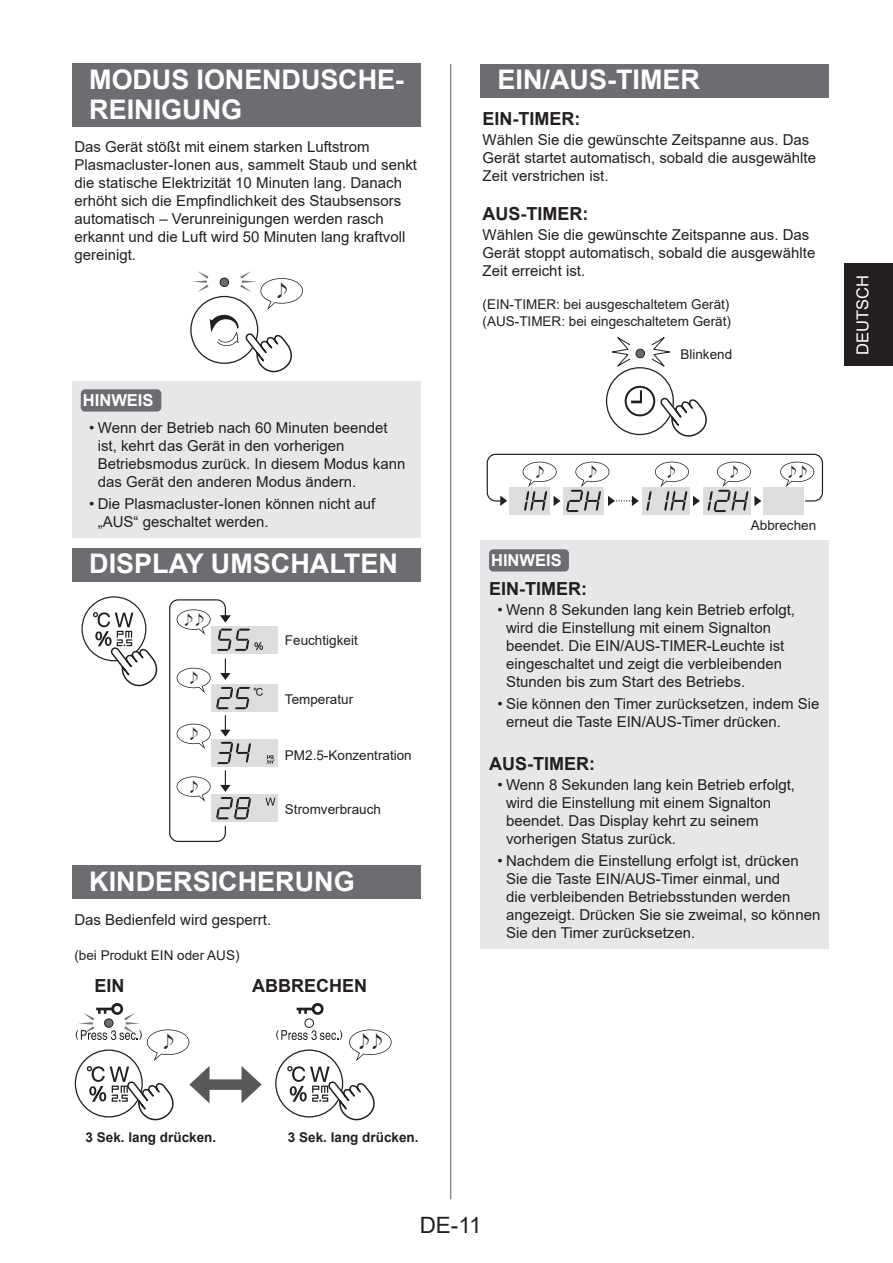
<style>
.page{position:relative;width:893px;height:1263px;background:#fff}
.page>*{position:absolute;margin:0;border:0;box-sizing:border-box;transform-origin:0 0}
.t1{font:700 27px/30px "Arial";color:#fff}
.t2{font:22.5px "Arial";color:#231f20}
.t3{font:700 18px "Arial";color:#231f20}
.t4{font:300 18px "Shin Go Pro";color:#231f20}
.t5{font:700 16.5px "Arial";color:#fff}
.t6{font:16.5px "Arial";color:#fff}
.t7{font:15px/18px "Arial";color:#231f20}
.t8{font:300 14.4px "Shin Go Pro";color:#231f20}
.t9{font:13.5px/16.5px "Arial";color:#231f20}
.t10{font:700 13.5px "Arial";color:#231f20}
</style>
<div class="page">
<div style="left:844px;top:264px;width:49px;height:102px;background:#231f20"></div>
<hr style="left:450px;top:64px;width:1px;height:1135px;background:#57585a">
<div style="left:72px;top:381px;width:349px;height:156px;background:#e6e7e9"></div>
<div style="left:72px;top:63px;width:349px;height:64px;background:#6c6d70"></div>
<svg style="left:190px;top:271px;width:113px;height:101px"></svg>
<div style="left:81px;top:389px;width:80px;height:23px;background:#6c6d70;border-radius:4px"></div>
<div style="left:480px;top:541px;width:349px;height:408px;background:#e6e7e9"></div>
<div style="left:480px;top:64px;width:349px;height:33px;background:#6c6d70"></div>
<svg style="left:780px;top:462px;width:34px;height:25px"></svg>
<svg style="left:500px;top:496px;width:7px;height:10px"></svg>
<div style="left:487px;top:454px;width:336px;height:47px;border:1px solid #231f20;border-radius:9px"></div>
<div style="left:703px;top:487px;width:48px;height:28px;background:#dcdddf"></div>
<div style="left:642px;top:487px;width:48px;height:28px;background:#dcdddf"></div>
<svg style="left:646px;top:462px;width:54px;height:49px"></svg>
<div style="left:563px;top:487px;width:41px;height:28px;background:#dcdddf"></div>
<svg style="left:566px;top:462px;width:73px;height:50px"></svg>
<div style="left:509px;top:487px;width:41px;height:28px;background:#dcdddf"></div>
<svg style="left:707px;top:462px;width:54px;height:50px"></svg>
<svg style="left:523px;top:462px;width:37px;height:49px"></svg>
<div style="left:763px;top:487px;width:40px;height:28px;background:#dcdddf"></div>
<svg style="left:605px;top:337px;width:102px;height:100px"></svg>
<div style="left:489px;top:549px;width:80px;height:22px;background:#6c6d70;border-radius:4px"></div>
<div style="left:72px;top:865px;width:349px;height:34px;background:#6c6d70"></div>
<div style="left:202px;top:1079px;width:47px;height:11px;background:#57585a"></div>
<svg style="left:241px;top:1066px;width:21px;height:37px"></svg>
<svg style="left:75px;top:1003px;width:135px;height:117px"></svg>
<div style="left:305px;top:1018px;width:9px;height:10px;border:1px solid #231f20;border-radius:50%"></div>
<svg style="left:297px;top:1003px;width:27px;height:12px"></svg>
<svg style="left:275px;top:1029px;width:117px;height:91px"></svg>
<div style="left:72px;top:548px;width:349px;height:33px;background:#6c6d70"></div>
<svg style="left:81px;top:596px;width:76px;height:90px"></svg>
<svg style="left:177px;top:609px;width:34px;height:26px"></svg>
<div style="left:169px;top:599px;width:57px;height:243px;border:1px solid #231f20;border-radius:9px"></div>
<svg style="left:220px;top:615px;width:11px;height:7px"></svg>
<svg style="left:177px;top:724px;width:34px;height:25px"></svg>
<div style="left:211px;top:626px;width:67px;height:28px;background:#dcdddf"></div>
<svg style="left:217px;top:629px;width:46px;height:22px"></svg>
<div style="left:211px;top:684px;width:67px;height:28px;background:#dcdddf"></div>
<svg style="left:177px;top:659px;width:86px;height:50px"></svg>
<div style="left:211px;top:739px;width:67px;height:28px;background:#dcdddf"></div>
<svg style="left:267px;top:755px;width:7px;height:9px"></svg>
<svg style="left:217px;top:715px;width:34px;height:49px"></svg>
<div style="left:211px;top:794px;width:67px;height:28px;background:#dcdddf"></div>
<svg style="left:177px;top:771px;width:74px;height:48px"></svg>
<svg style="left:265px;top:798px;width:10px;height:7px"></svg>
<h1 class="t1" style="left:89px;top:64px;width:316px">MODUS IONENDUSCHE-<br>REINIGUNG</h1>
<p class="t7" style="left:74px;top:138px;width:344px">Das Gerät stößt mit einem starken Luftstrom Plasmacluster-Ionen aus, sammelt Staub und senkt die statische Elektrizität 10 Minuten lang. Danach erhöht sich die Empfindlichkeit des Staubsensors automatisch – Verunreinigungen werden rasch erkannt und die Luft wird 50 Minuten lang kraftvoll gereinigt.</p>
<p class="t4" style="left:273px;top:275px;width:19px">♪</p>
<p class="t5" style="left:83px;top:389px;width:72px">HINWEIS</p>
<p class="t7" style="left:98px;top:418px;width:309px;text-indent:-9px">• Wenn der Betrieb nach 60 Minuten beendet ist, kehrt das Gerät in den vorherigen Betriebsmodus zurück. In diesem Modus kann das Gerät den anderen Modus ändern.</p>
<p class="t7" style="left:98px;top:494px;width:279px;text-indent:-9px">• Die Plasmacluster-Ionen können nicht auf „AUS“ geschaltet werden.</p>
<h1 class="t1" style="left:89px;top:549px;width:310px">DISPLAY UMSCHALTEN</h1>
<p class="t8" style="left:181px;top:607px;width:27px">♪♪</p>
<p class="t8" style="left:186px;top:665px;width:16px">♪</p>
<p class="t8" style="left:186px;top:721px;width:16px">♪</p>
<p class="t8" style="left:186px;top:774px;width:16px">♪</p>
<p class="t9" style="left:285px;top:632px;width:74px">Feuchtigkeit</p>
<p class="t9" style="left:285px;top:691px;width:70px">Temperatur</p>
<p class="t9" style="left:285px;top:746px;width:128px">PM2.5-Konzentration</p>
<p class="t9" style="left:285px;top:801px;width:98px">Stromverbrauch</p>
<h1 class="t1" style="left:89px;top:867px;width:267px">KINDERSICHERUNG</h1>
<p class="t7" style="left:74px;top:910px;width:198px">Das Bedienfeld wird gesperrt.</p>
<p class="t9" style="left:74px;top:946px;width:167px">(bei Produkt EIN oder AUS)</p>
<p class="t3" style="left:94px;top:972px;width:32px">EIN</p>
<p class="t3" style="left:252px;top:972px;width:116px">ABBRECHEN</p>
<p class="t4" style="left:159px;top:1027px;width:19px">♪</p>
<p class="t10" style="left:86px;top:1128px;width:132px">3 Sek. lang drücken.</p>
<p class="t4" style="left:355px;top:1027px;width:33px">♪♪</p>
<p class="t10" style="left:288px;top:1128px;width:132px">3 Sek. lang drücken.</p>
<h1 class="t1" style="left:497px;top:65px;width:204px">EIN/AUS-TIMER</h1>
<p class="t3" style="left:483px;top:106px;width:99px">EIN-TIMER:</p>
<p class="t7" style="left:483px;top:131px;width:335px">Wählen Sie die gewünschte Zeitspanne aus. Das<br>Gerät startet automatisch, sobald die ausgewählte<br>Zeit verstrichen ist.</p>
<p class="t3" style="left:483px;top:201px;width:107px">AUS-TIMER:</p>
<p class="t7" style="left:483px;top:226px;width:334px">Wählen Sie die gewünschte Zeitspanne aus. Das<br>Gerät stoppt automatisch, sobald die ausgewählte<br>Zeit erreicht ist.</p>
<p class="t9" style="left:483px;top:296px;width:250px">(EIN-TIMER: bei ausgeschaltetem Gerät) (AUS-TIMER: bei eingeschaltetem Gerät)</p>
<p class="t9" style="left:680px;top:346px;width:53px">Blinkend</p>
<p class="t8" style="left:532px;top:459px;width:16px">♪</p>
<p class="t8" style="left:585px;top:459px;width:16px">♪</p>
<p class="t8" style="left:664px;top:459px;width:16px">♪</p>
<p class="t8" style="left:727px;top:459px;width:16px">♪</p>
<p class="t8" style="left:785px;top:459px;width:27px">♪♪</p>
<p class="t9" style="left:751px;top:517px;width:67px">Abbrechen</p>
<p class="t5" style="left:491px;top:549px;width:72px">HINWEIS</p>
<p class="t3" style="left:489px;top:576px;width:99px">EIN-TIMER:</p>
<p class="t7" style="left:506px;top:601px;width:291px;text-indent:-9px">• Wenn 8 Sekunden lang kein Betrieb erfolgt, wird die Einstellung mit einem Signalton beendet. Die EIN/AUS-TIMER-Leuchte ist eingeschaltet und zeigt die verbleibenden Stunden bis zum Start des Betriebs.</p>
<p class="t7" style="left:506px;top:695px;width:315px;text-indent:-9px">• Sie können den Timer zurücksetzen, indem Sie erneut die Taste EIN/AUS-Timer drücken.</p>
<p class="t3" style="left:489px;top:751px;width:107px">AUS-TIMER:</p>
<p class="t7" style="left:506px;top:776px;width:291px;text-indent:-9px">• Wenn 8 Sekunden lang kein Betrieb erfolgt, wird die Einstellung mit einem Signalton beendet. Das Display kehrt zu seinem vorherigen Status zurück.</p>
<p class="t7" style="left:506px;top:852px;width:316px;text-indent:-9px">• Nachdem die Einstellung erfolgt ist, drücken Sie die Taste EIN/AUS-Timer einmal, und<br>die verbleibenden Betriebsstunden werden angezeigt. Drücken Sie sie zweimal, so können Sie den Timer zurücksetzen.</p>
<h2 class="t2" style="left:420px;top:1209px;width:64px">DE-11</h2>
<p class="t6" style="left:851px;top:355px;width:81px;rotate:-90deg">DEUTSCH</p>
</div>
